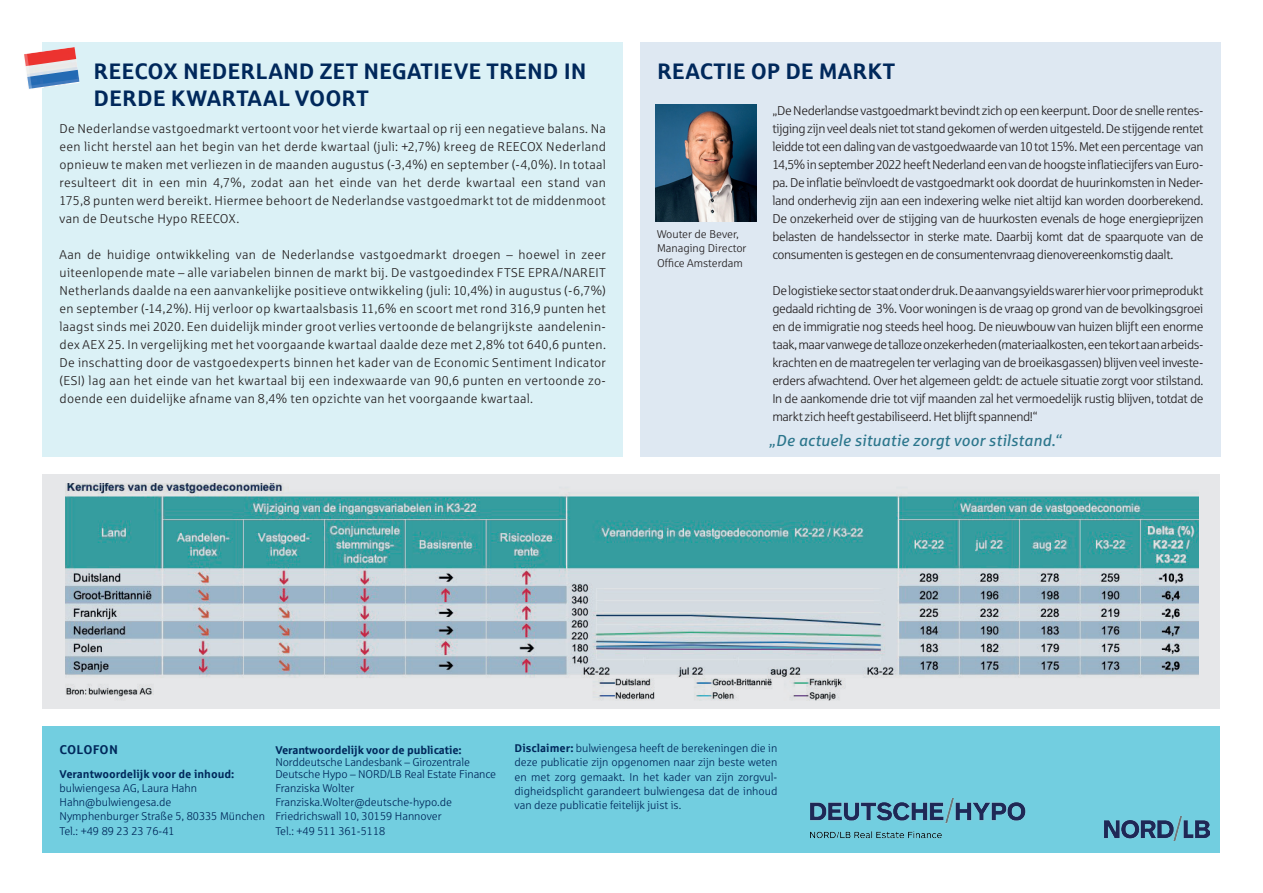
<style>
.page{position:relative;width:1263px;height:893px;background:#fff}
.page>*{position:absolute;margin:0;border:0;box-sizing:border-box;transform-origin:0 0}
.t1{font:700 22.5px "Sparkasse Rg";color:#00285b}
.t2{font:italic 15.9px "Sparkasse Rg";letter-spacing:.005em;color:#2c768c}
.t3{font:12.75px/18px "Sparkasse Lt";letter-spacing:.005em;color:#231f20;text-align:justify}
.t4{font:700 12.75px "Sparkasse Rg";letter-spacing:.015em;color:#00285b}
.t5{font:11.25px/14.2px "Sparkasse Lt";color:#00285b}
.t6{font:700 11.25px "Sparkasse Rg";letter-spacing:-.01em;color:#00285b}
.t7{font:11.25px/14.2px "Sparkasse Lt";color:#231f20}
.s1{font-family:"Sparkasse Rg";font-weight:700}
</style>
<div class="page">
<div style="left:43px;top:43px;width:580px;height:414px;background:#dbf1f6"></div>
<div style="left:640px;top:43px;width:580px;height:414px;background:#dee8f2"></div>
<div style="left:43px;top:475px;width:1177px;height:234px;background:#e6e7e9"></div>
<img style="left:656px;top:105px;width:101px;height:116px">
<img style="left:66px;top:483px;width:1132px;height:222px">
<div style="left:43px;top:727px;width:1177px;height:126px;background:#72cee0"></div>
<img style="left:810px;top:799px;width:399px;height:41px">
<img style="left:24px;top:47px;width:56px;height:43px">
<h1 class="t1" style="left:94px;top:57px;width:494px">REECOX NEDERLAND ZET NEGATIEVE TREND IN</h1>
<h1 class="t1" style="left:657px;top:57px;width:240px">REACTIE OP DE MARKT</h1>
<h1 class="t1" style="left:94px;top:84px;width:277px">DERDE KWARTAAL VOORT</h1>
<p class="t3" style="left:772px;top:101px;width:433px">„De Nederlandse vastgoedmarkt bevindt zich op een keerpunt. Door de snelle rentes&shy;tijging zijn veel deals niet tot stand gekomen of werden uitgesteld. De stijgende rentet leidde tot een daling van de vastgoedwaarde van 10 tot 15%. Met een percentage van 14,5% in september 2022 heeft Nederland een van de hoogste inflatiecijfers van Euro&shy;pa. De inflatie beïnvloedt de vastgoedmarkt ook doordat de huurinkomsten in Neder&shy;land onderhevig zijn aan een indexering welke niet altijd kan worden doorberekend.<br>De onzekerheid over de stijging van de huurkosten evenals de hoge energieprijzen belasten de handelssector in sterke mate. Daarbij komt dat de spaarquote van de consumenten is gestegen en de consumentenvraag dienovereenkomstig daalt.</p>
<p class="t3" style="left:772px;top:281px;width:433px">De logistieke sector staat onder druk. De aanvangsyields warer hier voor primeprodukt gedaald richting de 3%. Voor woningen is de vraag op grond van de bevolkingsgroei en de immigratie nog steeds heel hoog. De nieuwbouw van huizen blijft een enorme taak, maar vanwege de talloze onzekerheden (materiaalkosten, een tekort aan arbeids&shy;krachten en de maatregelen ter verlaging van de broeikasgassen) blijven veel investe&shy;erders afwachtend. Over het algemeen geldt: de actuele situatie zorgt voor stilstand.<br>In de aankomende drie tot vijf maanden zal het vermoedelijk rustig blijven, totdat de markt zich heeft gestabiliseerd. Het blijft spannend!“</p>
<p class="t3" style="left:60px;top:119px;width:548px">De Nederlandse vastgoedmarkt vertoont voor het vierde kwartaal op rij een negatieve balans. Na een licht herstel aan het begin van het derde kwartaal (juli: +2,7%) kreeg de REECOX Nederland opnieuw te maken met verliezen in de maanden augustus (-3,4%) en september (-4,0%). In totaal resulteert dit in een min 4,7%, zodat aan het einde van het derde kwartaal een stand van 175,8 punten werd bereikt. Hiermee behoort de Nederlandse vastgoedmarkt tot de middenmoot van de Deutsche Hypo REECOX.</p>
<p class="t3" style="left:60px;top:245px;width:548px">Aan de huidige ontwikkeling van de Nederlandse vastgoedmarkt droegen – hoewel in zeer uiteenlopende mate – alle variabelen binnen de markt bij. De vastgoedindex FTSE EPRA/NAREIT Netherlands daalde na een aanvankelijke positieve ontwikkeling (juli: 10,4%) in augustus (-6,7%) en september (-14,2%). Hij verloor op kwartaalsbasis 11,6% en scoort met rond 316,9 punten het laagst sinds mei 2020. Een duidelijk minder groot verlies vertoonde de belangrijkste aandelenin&shy;dex AEX 25. In vergelijking met het voorgaande kwartaal daalde deze met 2,8% tot 640,6 punten.<br>De inschatting door de vastgoedexperts binnen het kader van de Economic Sentiment Indicator (ESI) lag aan het einde van het kwartaal bij een indexwaarde van 90,6 punten en vertoonde zo&shy;doende een duidelijke afname van 8,4% ten opzichte van het voorgaande kwartaal.</p>
<p class="t7" style="left:657px;top:227px;width:91px">Wouter de Bever,<br>Managing Director<br>Office Amsterdam</p>
<p class="t2" style="left:769px;top:431px;width:294px">„De actuele situatie zorgt voor stilstand.“</p>
<p class="t4" style="left:60px;top:741px;width:60px">COLOFON</p>
<p class="t6" style="left:60px;top:766px;width:176px">Verantwoordelijk voor de inhoud:</p>
<p class="t5" style="left:60px;top:781px;width:207px">bulwiengesa AG, Laura Hahn<br>Hahn@bulwiengesa.de<br>Nymphenburger Straße 5, 80335 München<br>Tel.: +49 89 23 23 76-41</p>
<p class="t6" style="left:275px;top:742px;width:188px">Verantwoordelijk voor de publicatie:</p>
<p class="t5" style="left:275px;top:755px;width:222px;line-height:12px">Norddeutsche Landesbank – Girozentrale<br>Deutsche Hypo – NORD/LB Real Estate Finance</p>
<p class="t5" style="left:275px;top:781px;width:178px">Franziska Wolter<br>Franziska.Wolter@deutsche-hypo.de<br>Friedrichswall 10, 30159 Hannover<br>Tel.: +49 511 361-5118</p>
<p class="t5" style="left:514px;top:741px;width:264px;text-align:justify"><span class="s1">Disclaimer:</span> bulwiengesa heeft de berekeningen die in deze publicatie zijn opgenomen naar zijn beste weten en met zorg gemaakt. In het kader van zijn zorgvul&shy;digheidsplicht garandeert bulwiengesa dat de inhoud van deze publicatie feitelijk juist is.</p>
</div>
